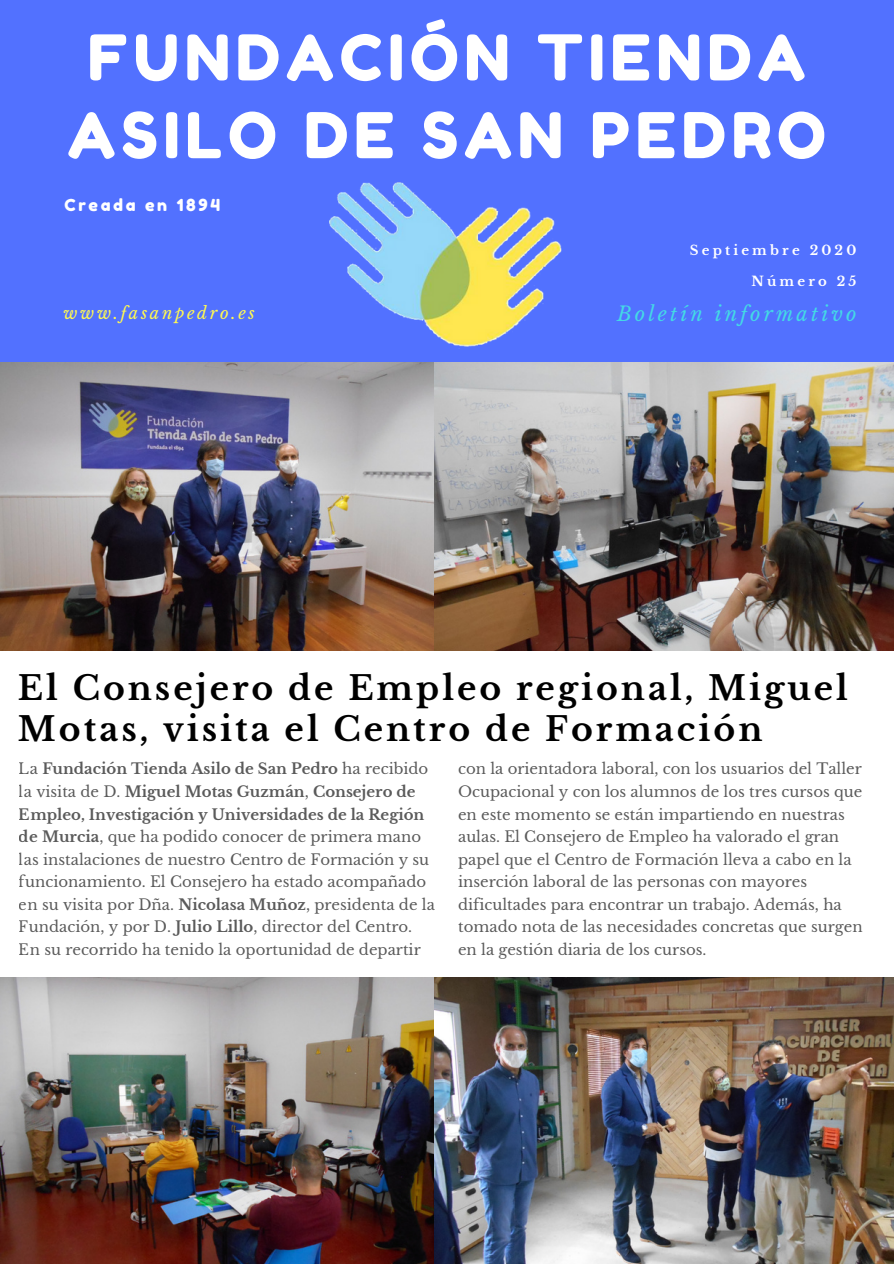
<style>
.page{position:relative;width:894px;height:1264px;background:#fff}
.page>*{position:absolute;margin:0;border:0;box-sizing:border-box;transform-origin:0 0}
.t1{font:62.85px/77.7px "Fredoka One";letter-spacing:.09em;color:#fff;text-align:center}
.t2{font:700 33.15px/40.5px "Libre Baskerville";letter-spacing:.09em;color:#000}
.t3{font:italic 19.8px "Libre Baskerville";letter-spacing:.16em;color:#44d9e6}
.t4{font:italic 16.5px "Libre Baskerville";letter-spacing:.16em;color:#fff952}
.t5{font:16.5px "Fredoka One";letter-spacing:.16em;color:#fff}
.t6{font:14.85px/22.5px "Libre Baskerville";color:#000}
.t7{font:700 13.2px "Libre Baskerville";letter-spacing:.24em;color:#fff}
.s1{font-weight:700}
</style>
<div class="page">
<div style="left:0;top:0;width:893px;height:363px;background:#5271ff"></div>
<img style="left:330px;top:182px;width:231px;height:165px">
<img style="left:0;top:363px;width:434px;height:287px">
<img style="left:434px;top:363px;width:459px;height:287px">
<img style="left:0;top:977px;width:434px;height:286px">
<img style="left:434px;top:977px;width:459px;height:286px">
<h1 class="t1" style="left:67px;top:18px;width:759px">FUNDACIÓN TIENDA<br>ASILO DE SAN PEDRO</h1>
<p class="t5" style="left:64px;top:194px;width:157px">Creada en 1894</p>
<p class="t4" style="left:64px;top:303px;width:193px">www.fasanpedro.es</p>
<p class="t7" style="left:689px;top:242px;width:168px">Septiembre 2020</p>
<p class="t7" style="left:751px;top:274px;width:106px">Número 25</p>
<h3 class="t3" style="left:617px;top:302px;width:241px">Boletín informativo</h3>
<h2 class="t2" style="left:18px;top:668px;width:831px">El Consejero de Empleo regional, Miguel<br>Motas, visita el Centro de Formación</h2>
<p class="t6" style="left:19px;top:758px;width:417px">La <span class="s1">Fundación Tienda Asilo de San Pedro</span> ha recibido la visita de D. <span class="s1">Miguel Motas Guzmán</span>, <span class="s1">Consejero de Empleo, Investigación y Universidades de la Región de Murcia</span>, que ha podido conocer de primera mano las instalaciones de nuestro Centro de Formación y su funcionamiento. El Consejero ha estado acompañado en su visita por Dña. <span class="s1">Nicolasa Muñoz</span>, presidenta de la Fundación, y por D. <span class="s1">Julio Lillo</span>, director del Centro.<br>En su recorrido ha tenido la oportunidad de departir</p>
<p class="t6" style="left:458px;top:758px;width:406px">con la orientadora laboral, con los usuarios del Taller Ocupacional y con los alumnos de los tres cursos que en este momento se están impartiendo en nuestras aulas. El Consejero de Empleo ha valorado el gran papel que el Centro de Formación lleva a cabo en la inserción laboral de las personas con mayores dificultades para encontrar un trabajo. Además, ha tomado nota de las necesidades concretas que surgen en la gestión diaria de los cursos.</p>
</div>
